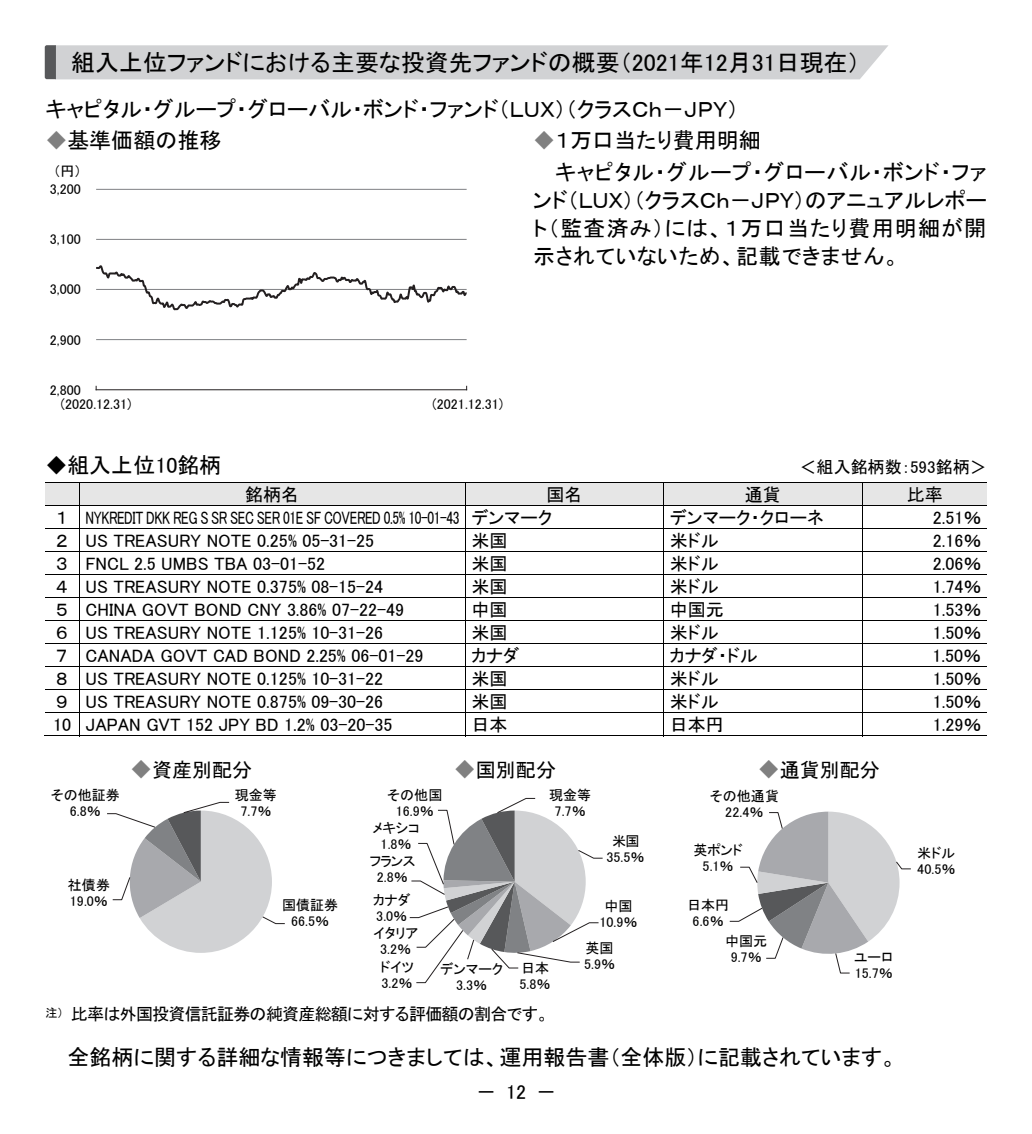
<style>
.page{position:relative;width:1032px;height:1134px;background:#fff}
.page>*{position:absolute;margin:0;border:0;box-sizing:border-box;transform-origin:0 0}
.t1{font:24px "MS P Gothic";color:#000}
.t2{font:22px/28px "MS P Gothic";color:#000;text-align:justify}
.t3{font:20px "MS P Gothic";color:#000}
.t4{font:18px "MS P Gothic";color:#000}
.t5{font:18px "MS P Gothic";letter-spacing:-.03em;color:#000;scale:.75 1}
.t6{font:17px "MS P Gothic";letter-spacing:-.05em;color:#000}
.t7{font:17px "MS P Gothic";color:#000}
.t8{font:14px/16px "MS P Gothic";color:#000;text-align:center}
.t9{font:12px "MS P Gothic";color:#000}
.s1{color:#808080}
.s2{font-size:22px;color:#808080}
</style>
<div class="page">
<div style="left:45px;top:45px;width:843px;height:34px;background:#d1d2d4"></div>
<div style="left:45px;top:483px;width:34px;height:22px;background:#e6e6e6"></div>
<div style="left:80px;top:483px;width:385px;height:22px;background:#e6e6e6"></div>
<div style="left:466px;top:483px;width:197px;height:22px;background:#e6e6e6"></div>
<div style="left:664px;top:483px;width:197px;height:22px;background:#e6e6e6"></div>
<div style="left:862px;top:483px;width:125px;height:22px;background:#e6e6e6"></div>
<hr style="left:45px;top:482px;width:942px;height:1px;background:#000">
<hr style="left:45px;top:505px;width:942px;height:1px;background:#000">
<hr style="left:45px;top:528px;width:942px;height:1px;background:#000">
<hr style="left:45px;top:551px;width:942px;height:1px;background:#000">
<hr style="left:45px;top:574px;width:942px;height:1px;background:#000">
<hr style="left:45px;top:597px;width:942px;height:1px;background:#000">
<hr style="left:45px;top:620px;width:942px;height:1px;background:#000">
<hr style="left:45px;top:643px;width:942px;height:1px;background:#000">
<hr style="left:45px;top:666px;width:942px;height:1px;background:#000">
<hr style="left:45px;top:689px;width:942px;height:1px;background:#000">
<hr style="left:45px;top:712px;width:942px;height:1px;background:#000">
<hr style="left:44px;top:735px;width:35px;height:1px;background:#000">
<svg style="left:79px;top:483px;width:1px;height:253px"></svg>
<hr style="left:80px;top:735px;width:385px;height:1px;background:#000">
<svg style="left:465px;top:483px;width:1px;height:253px"></svg>
<hr style="left:466px;top:735px;width:197px;height:1px;background:#000">
<svg style="left:663px;top:483px;width:1px;height:253px"></svg>
<hr style="left:664px;top:735px;width:197px;height:1px;background:#000">
<svg style="left:861px;top:483px;width:1px;height:253px"></svg>
<hr style="left:862px;top:735px;width:125px;height:1px;background:#000">
<hr style="left:96px;top:339px;width:371px;height:1px;background:#7f8184">
<hr style="left:96px;top:239px;width:371px;height:1px;background:#7f8184">
<hr style="left:96px;top:189px;width:371px;height:1px;background:#7f8184">
<hr style="left:96px;top:389px;width:371px;height:1px;background:#231f20">
<svg style="left:96px;top:265px;width:371px;height:46px"></svg>
<svg style="left:107px;top:802px;width:178px;height:151px"></svg>
<svg style="left:409px;top:798px;width:194px;height:185px"></svg>
<svg style="left:729px;top:812px;width:182px;height:161px"></svg>
<h1 class="t1" style="left:71px;top:50px;width:790px">組入上位ファンドにおける主要な投資先ファンドの概要（2021年12月31日現在(</h1>
<p class="t2" style="left:45px;top:96px;width:694px">キャピタル・グループ・グローバル・ボンド・ファンド（ＬＵＸ）（クラスＣｈ－ＪＰＹ(</p>
<p class="t2" style="left:533px;top:126px;width:229px"><span class="s1">◆</span>１万口当たり費用明細</p>
<p class="t2" style="left:45px;top:126px;width:177px"><span class="s1">◆</span>基準価額の推移</p>
<p class="t8" style="left:54px;top:163px;width:30px">円（ (</p>
<p class="t8" style="left:50px;top:181px;width:32px">3,200</p>
<p class="t8" style="left:50px;top:231px;width:32px">3,100</p>
<p class="t8" style="left:50px;top:281px;width:32px">3,000</p>
<p class="t8" style="left:50px;top:331px;width:32px">2,900</p>
<p class="t8" style="left:50px;top:382px;width:32px">2,800</p>
<p class="t8" style="left:61px;top:396px;width:72px">)2020.12.31(</p>
<p class="t2" style="left:45px;top:451px;width:177px">◆組入上位10銘柄</p>
<p class="t4" style="left:245px;top:485px;width:55px">銘柄名</p>
<p class="t2" style="left:533px;top:158px;width:455px;text-indent:22px">キャピタル・グループ・グローバル・ボンド・ファンド（ＬＵＸ）（クラスＣｈ－ＪＰＹ）のアニュアルレポート（監査済み）には、１万口当たり費用明細が開示されていないため、記載できません。</p>
<p class="t8" style="left:432px;top:396px;width:72px">)2021.12.31(</p>
<p class="t4" style="left:546px;top:485px;width:37px">国名</p>
<p class="t4" style="left:745px;top:485px;width:37px">通貨</p>
<p class="t7" style="left:799px;top:458px;width:189px">＜組入銘柄数：593銘柄&lt;</p>
<p class="t4" style="left:907px;top:485px;width:37px">比率</p>
<p class="t4" style="left:56px;top:508px;width:14px">１</p>
<p class="t5" style="left:86px;top:508px;width:500px">NYKREDIT DKK REG S SR SEC SER 01E SF COVERED 0.5% 10-01-43</p>
<p class="t4" style="left:471px;top:508px;width:82px">デンマーク</p>
<p class="t4" style="left:670px;top:508px;width:156px">デンマーク・クローネ</p>
<p class="t4" style="left:56px;top:531px;width:14px">２</p>
<p class="t4" style="left:86px;top:531px;width:290px">US TREASURY NOTE 0.25% 05-31-25</p>
<p class="t4" style="left:471px;top:531px;width:38px">米国</p>
<p class="t4" style="left:670px;top:531px;width:50px">米ドル</p>
<p class="t4" style="left:56px;top:554px;width:14px">３</p>
<p class="t4" style="left:86px;top:554px;width:241px">FNCL 2.5 UMBS TBA 03-01-52</p>
<p class="t4" style="left:471px;top:554px;width:38px">米国</p>
<p class="t4" style="left:670px;top:554px;width:50px">米ドル</p>
<p class="t4" style="left:56px;top:577px;width:14px">４</p>
<p class="t4" style="left:86px;top:577px;width:299px">US TREASURY NOTE 0.375% 08-15-24</p>
<p class="t4" style="left:471px;top:577px;width:38px">米国</p>
<p class="t4" style="left:670px;top:577px;width:50px">米ドル</p>
<p class="t4" style="left:56px;top:600px;width:14px">５</p>
<p class="t4" style="left:86px;top:600px;width:320px">CHINA GOVT BOND CNY 3.86% 07-22-49</p>
<p class="t4" style="left:471px;top:600px;width:38px">中国</p>
<p class="t4" style="left:670px;top:600px;width:56px">中国元</p>
<p class="t4" style="left:56px;top:623px;width:14px">６</p>
<p class="t4" style="left:86px;top:623px;width:299px">US TREASURY NOTE 1.125% 10-31-26</p>
<p class="t4" style="left:471px;top:623px;width:38px">米国</p>
<p class="t4" style="left:670px;top:623px;width:50px">米ドル</p>
<p class="t4" style="left:56px;top:646px;width:14px">７</p>
<p class="t4" style="left:86px;top:646px;width:339px">CANADA GOVT CAD BOND 2.25% 06-01-29</p>
<p class="t4" style="left:471px;top:646px;width:50px">カナダ</p>
<p class="t4" style="left:670px;top:646px;width:90px">カナダ・ドル</p>
<p class="t4" style="left:56px;top:669px;width:14px">８</p>
<p class="t4" style="left:86px;top:669px;width:299px">US TREASURY NOTE 0.125% 10-31-22</p>
<p class="t4" style="left:471px;top:669px;width:38px">米国</p>
<p class="t4" style="left:670px;top:669px;width:50px">米ドル</p>
<p class="t4" style="left:56px;top:692px;width:14px">９</p>
<p class="t4" style="left:86px;top:692px;width:299px">US TREASURY NOTE 0.875% 09-30-26</p>
<p class="t4" style="left:471px;top:692px;width:38px">米国</p>
<p class="t4" style="left:670px;top:692px;width:50px">米ドル</p>
<p class="t4" style="left:53px;top:715px;width:20px">10</p>
<p class="t4" style="left:86px;top:715px;width:308px">JAPAN GVT 152 JPY BD 1.2% 03-20-35</p>
<p class="t4" style="left:471px;top:715px;width:38px">日本</p>
<p class="t4" style="left:670px;top:715px;width:56px">日本円</p>
<p class="t3" style="left:130px;top:760px;width:124px"><span class="s2">◆</span>資産別配分</p>
<p class="t3" style="left:454px;top:760px;width:104px"><span class="s2">◆</span>国別配分</p>
<p class="t3" style="left:758px;top:760px;width:124px"><span class="s2">◆</span>通貨別配分</p>
<p class="t8" style="left:51px;top:787px;width:71px">その他証券<br>6.8％</p>
<p class="t8" style="left:235px;top:787px;width:44px">現金等<br>7.7％</p>
<p class="t8" style="left:387px;top:787px;width:57px">その他国<br>16.9％</p>
<p class="t8" style="left:549px;top:787px;width:44px">現金等<br>7.7％</p>
<p class="t8" style="left:710px;top:788px;width:71px">その他通貨<br>22.4％</p>
<p class="t8" style="left:68px;top:877px;width:44px;text-align:left">社債券<br>19.0％</p>
<p class="t8" style="left:282px;top:897px;width:58px">国債証券<br>66.5％</p>
<p class="t8" style="left:372px;top:820px;width:49px">メキシコ<br>1.8％</p>
<p class="t8" style="left:370px;top:853px;width:47px">フランス<br>2.8％</p>
<p class="t8" style="left:373px;top:892px;width:39px;text-align:left">カナダ<br>3.0％</p>
<p class="t8" style="left:373px;top:925px;width:47px">イタリア<br>3.2％</p>
<p class="t8" style="left:380px;top:959px;width:35px;text-align:left">ドイツ<br>3.2％</p>
<p class="t8" style="left:440px;top:960px;width:65px">デンマーク<br>3.3％</p>
<p class="t8" style="left:519px;top:960px;width:33px;text-align:left">日本<br>5.8％</p>
<p class="t8" style="left:606px;top:833px;width:40px">米国<br>35.5％</p>
<p class="t8" style="left:599px;top:898px;width:40px">中国<br>10.9％</p>
<p class="t8" style="left:584px;top:940px;width:33px;text-align:left">英国<br>5.9％</p>
<p class="t8" style="left:693px;top:842px;width:51px">英ポンド<br>5.1％</p>
<p class="t8" style="left:687px;top:897px;width:44px">日本円<br>6.6％</p>
<p class="t8" style="left:725px;top:933px;width:44px">中国元<br>9.7％</p>
<p class="t8" style="left:854px;top:949px;width:40px;text-align:left">ユーロ<br>15.7％</p>
<p class="t9" style="left:45px;top:1007px;width:19px">注）</p>
<p class="t6" style="left:71px;top:1005px;width:479px">比率は外国投資信託証券の純資産総額に対する評価額の割合です。</p>
<p class="t2" style="left:67px;top:1043px;width:831px">全銘柄に関する詳細な情報等につきましては、運用報告書（全体版）に記載されています。</p>
<p class="t3" style="left:476px;top:1081px;width:22px">－</p>
<p class="t3" style="left:506px;top:1081px;width:22px">12</p>
<p class="t3" style="left:536px;top:1081px;width:22px">－</p>
<p class="t4" style="left:933px;top:508px;width:50px">2.51％</p>
<p class="t4" style="left:933px;top:531px;width:50px">2.16％</p>
<p class="t4" style="left:933px;top:554px;width:50px">2.06％</p>
<p class="t4" style="left:933px;top:577px;width:50px">1.74％</p>
<p class="t4" style="left:933px;top:600px;width:50px">1.53％</p>
<p class="t4" style="left:933px;top:623px;width:50px">1.50％</p>
<p class="t4" style="left:932px;top:646px;width:50px">1.50％</p>
<p class="t4" style="left:933px;top:669px;width:50px">1.50％</p>
<p class="t4" style="left:933px;top:692px;width:50px">1.50％</p>
<p class="t4" style="left:933px;top:715px;width:50px">1.29％</p>
<p class="t8" style="left:917px;top:845px;width:40px;text-align:left">米ドル<br>40.5％</p>
</div>
